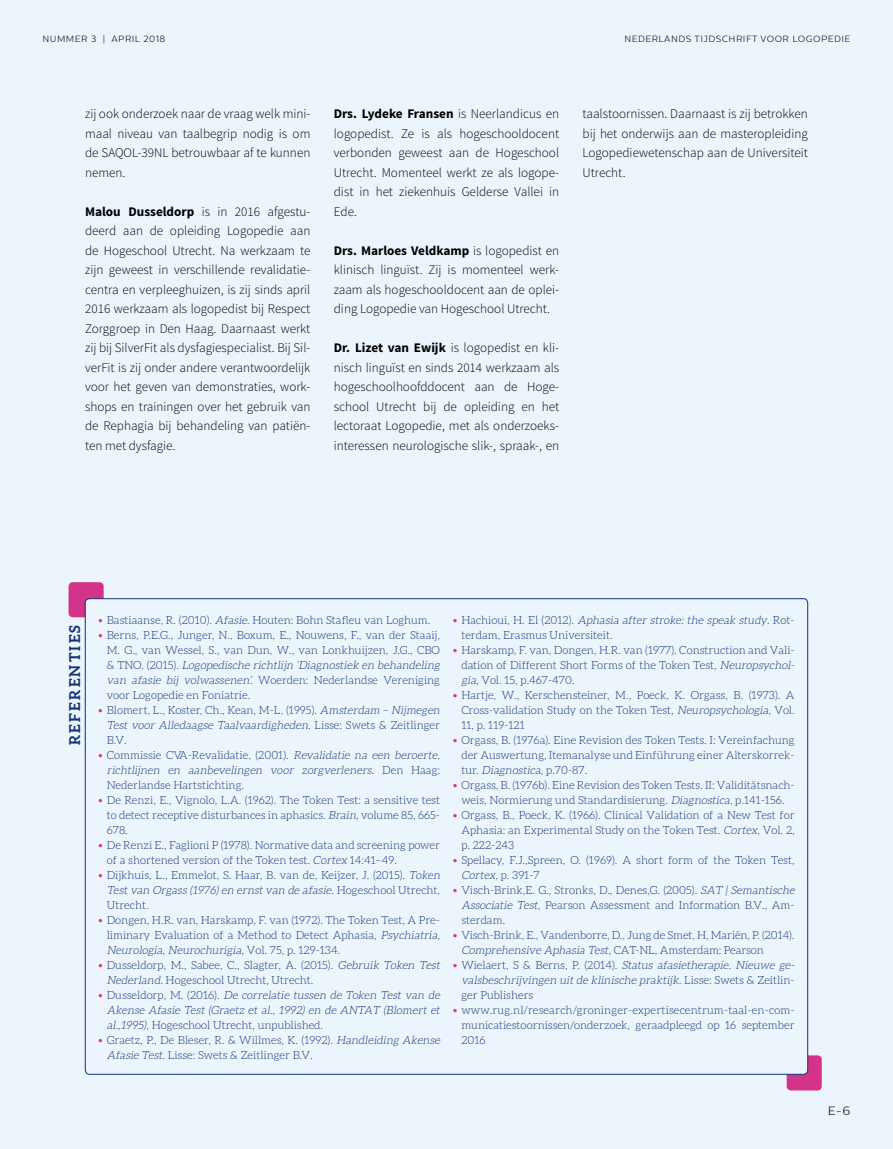
<style>
.page{position:relative;width:893px;height:1149px;background:#fff}
.page>*{position:absolute;margin:0;border:0;box-sizing:border-box;transform-origin:0 0}
.t1{font:700 15px "Aleo";letter-spacing:.15em;color:#123274}
.t2{font:300 13.2px/19.5px "Source Sans Pro";color:#000;text-align:justify}
.t3{font:300 12px "Centrale Sans Pro";color:#000}
.t4{font:300 11.25px/15px "Aleo";color:#123274}
.t5{font:italic 300 11.25px/15px "Aleo";color:#123274}
.t6{font:300 9px "Centrale Sans Pro";letter-spacing:.05em;color:#000}
.s1{font-weight:700}
.s2{color:#d4338a}
.s3{font-style:italic}
.s4{font-style:normal;color:#d4338a}
.s5{font-style:normal}
</style>
<div class="page">
<div style="left:0;top:0;width:893px;height:1148px;background:#ebf5fb"></div>
<div style="left:69px;top:582px;width:35px;height:35px;background:#d4338a;border-radius:4px"></div>
<div style="left:787px;top:1054px;width:35px;height:36px;background:#d4338a;border-radius:4px"></div>
<div style="left:85px;top:598px;width:723px;height:475px;background:#ebf5fb;border-radius:4px"></div>
<p class="t6" style="left:43px;top:33px;width:124px">NUMMER 3 | APRIL 2018</p>
<p class="t6" style="left:624px;top:33px;width:228px">NEDERLANDS TIJDSCHRIFT VOOR LOGOPEDIE</p>
<p class="t2" style="left:85px;top:104px;width:227px">zij ook onderzoek naar de vraag welk mini&shy;maal niveau van taalbegrip nodig is om de SAQOL-39NL betrouwbaar af te kunnen nemen.</p>
<p class="t2" style="left:85px;top:201px;width:227px"><span class="s1">Malou Dusseldorp</span> is in 2016 afgestu&shy;deerd aan de opleiding Logopedie aan de Hogeschool Utrecht. Na werkzaam te zijn geweest in verschillende revalidatie&shy;centra en verpleeghuizen, is zij sinds april 2016 werkzaam als logopedist bij Respect Zorggroep in Den Haag. Daarnaast werkt zij bij SilverFit als dysfagiespecialist. Bij Sil&shy;verFit is zij onder andere verantwoordelijk voor het geven van demonstraties, work&shy;shops en trainingen over het gebruik van de Rephagia bij behandeling van patiën&shy;ten met dysfagie.</p>
<p class="t2" style="left:334px;top:104px;width:227px"><span class="s1">Drs. Lydeke Fransen</span> is Neerlandicus en logopedist. Ze is als hogeschooldocent verbonden geweest aan de Hogeschool Utrecht. Momenteel werkt ze als logope&shy;dist in het ziekenhuis Gelderse Vallei in Ede.</p>
<p class="t2" style="left:334px;top:240px;width:227px"><span class="s1">Drs. Marloes Veldkamp</span> is logopedist en klinisch linguïst. Zij is momenteel werk&shy;zaam als hogeschooldocent aan de oplei&shy;ding Logopedie van Hogeschool Utrecht.</p>
<p class="t2" style="left:334px;top:338px;width:227px"><span class="s1">Dr. Lizet van Ewijk</span> is logopedist en kli&shy;nisch linguïst en sinds 2014 werkzaam als hogeschoolhoofddocent aan de Hoge&shy;school Utrecht bij de opleiding en het lectoraat Logopedie, met als onderzoeks&shy;interessen neurologische slik-, spraak-, en</p>
<p class="t2" style="left:583px;top:104px;width:227px">taalstoornissen. Daarnaast is zij betrokken bij het onderwijs aan de masteropleiding Logopediewetenschap aan de Universiteit Utrecht.</p>
<h1 class="t1" style="left:66px;top:745px;width:122px;rotate:-90deg">REFERENTIES</h1>
<p class="t4" style="left:98px;top:612px;width:334px"><span class="s2">•</span> Bastiaanse, R. (2010). <span class="s3">Afasie</span>. Houten: Bohn Stafleu van Loghum.</p>
<p class="t4" style="left:107px;top:627px;width:337px;text-indent:-9px"><span class="s2">•</span> Berns, P.E.G., Junger, N., Boxum, E., Nouwens, F., van der Staaij, M. G., van Wessel, S., van Dun, W., van Lonkhuijzen, J.G., CBO &amp; T N O . ( 2 0 1 5 ) . <span class="s3">Logopedische richtlijn ‘Diagnostiek en behandeling van afasie bij volwassenen’.</span> Woerden: Nederlandse Vereniging voor Logopedie en Foniatrie.</p>
<p class="t4" style="left:107px;top:702px;width:337px;text-indent:-8px"><span class="s2">•</span> Blomert, L., Koster, Ch., Kean, M-L. (1995). <span class="s3">Amsterdam – Nijmegen<br>Test voor Alledaagse Taalvaardigheden.</span> L i s s e : S w e t s &amp; Z e i t l i n g e r<br>B.V.</p>
<p class="t5" style="left:107px;top:747px;width:337px;text-indent:-9px"><span class="s4">•</span> <span class="s5">Commissie CVA-Revalidatie, (2001).</span> Revalidatie na een beroerte, richtlijnen en aanbevelingen voor zorgverleners. <span class="s5">D e n H a a g :<br>Nederlandse Hartstichting.</span></p>
<p class="t4" style="left:107px;top:792px;width:335px;text-align:justify;text-indent:-9px"><span class="s2">•</span> De Renzi, E., Vignolo, L.A. (1962). The Token Test: a sensitive test to detect receptive disturbances in aphasics. <span class="s3">Brain</span>, volume 85, 665- 678.</p>
<p class="t4" style="left:107px;top:837px;width:335px;text-indent:-9px"><span class="s2">•</span> De Renzi E., Faglioni P (1978). Normative data and screening power of a shortened version of the Token test. <span class="s3">Cortex</span> 14:41–49.</p>
<p class="t4" style="left:107px;top:867px;width:337px;text-indent:-9px"><span class="s2">•</span> Dijkhuis, L., Emmelot, S. Haar, B. van de, Keijzer, J. (2015). <span class="s3">Token<br>Test van Orgass (1976)en ernst van de afasie.</span>H o g e s c h o o l U t r e c h t ,<br>Utrecht.</p>
<p class="t4" style="left:107px;top:912px;width:337px;text-indent:-9px"><span class="s2">•</span> Dongen, H.R. van, Harskamp, F. van (1972). The Token Test, A Pre&shy;liminary Evaluation of a Method to Detect Aphasia, <span class="s3">Psychiatria,<br>Neurologia,Neurochurigia,</span>V o l . 7 5 , p . 1 2 9 - 1 3 4 .</p>
<p class="t4" style="left:107px;top:957px;width:337px;text-indent:-9px"><span class="s2">•</span> Dusseldorp, M., Sabee, C., Slagter, A. (2015). <span class="s3">Gebruik Token Test<br>Nederland</span>. Hogeschool Utrecht, Utrecht.</p>
<p class="t5" style="left:107px;top:987px;width:337px;text-align:justify;text-indent:-9px"><span class="s4">•</span> <span class="s5">D u s s e l d o r p , M . ( 2 0 1 6 ) .</span> De correlatie tussen de Token Test van de Akense Afasie Test (Graetz et al., 1992) en de ANTAT (Blomert et al.,1995)<span class="s5">, Hogeschool Utrecht, unpublished.</span></p>
<p class="t4" style="left:107px;top:1032px;width:337px;text-indent:-9px"><span class="s2">•</span> Graetz, P., De Bleser, R. &amp; Willmes, K. (1992). <span class="s3">Handleiding Akense<br>Afasie Test</span>. Lisse: Swets &amp; Zeitlinger B.V.</p>
<p class="t4" style="left:461px;top:612px;width:335px;text-indent:-9px"><span class="s2">•</span> H a c h i o u i , H . E l ( 2 0 1 2 ) . <span class="s3">Aphasia after stroke: the speak study</span>. R o t - terdam, Erasmus Universiteit.</p>
<p class="t4" style="left:461px;top:642px;width:337px;text-indent:-9px"><span class="s2">•</span> Harskamp, F. van, Dongen, H.R. van (1977). Construction and Vali&shy;dation of Different Short Forms of the Token Test, <span class="s3">Neuropsychol&shy;gia</span>, Vol. 15, p.467-470.</p>
<p class="t4" style="left:461px;top:687px;width:335px;text-align:justify;text-indent:-9px"><span class="s2">•</span> Hartje, W., Kerschensteiner, M., Poeck, K. Orgass, B. (1973). A Cross-validation Study on the Token Test, <span class="s3">Neuropsychologia</span>, Vol.<br>11, p. 119-121</p>
<p class="t4" style="left:461px;top:732px;width:335px;text-align:justify;text-indent:-9px"><span class="s2">•</span> Orgass, B. (1976a). Eine Revision des Token Tests. I: Vereinfachung der Auswertung, Itemanalyse und Einführung einer Alterskorrek&shy;tu r. <span class="s3">Diagnostica</span>, p . 7 0 - 8 7 .</p>
<p class="t4" style="left:453px;top:777px;width:343px;text-align:center"><span class="s2">•</span> Orgass, B. (1976b). Eine Revision des Token Tests. II: Validitätsnach&shy;weis, Normierung und Standardisierung. <span class="s3">Diagnostica</span>, p.141-156.</p>
<p class="t4" style="left:461px;top:807px;width:335px;text-align:justify;text-indent:-9px"><span class="s2">•</span> Orgass, B., Poeck, K. (1966). Clinical Validation of a New Test for Aphasia: an Experimental Study on the Token Test. <span class="s3">Cortex</span>, Vol. 2, p. 222-243</p>
<p class="t4" style="left:461px;top:852px;width:335px;text-indent:-9px"><span class="s2">•</span> Spellacy, F.J.,Spreen, O. (1969). A short form of the Token Test,<br><span class="s3">Cortex</span>, p . 3 9 1 - 7</p>
<p class="t4" style="left:461px;top:882px;width:337px;text-indent:-9px"><span class="s2">•</span> Visch-Brink,E. G., Stronks, D., Denes,G. (2005). <span class="s3">SAT | Semantische<br>Associatie Test</span>, Pearson Assessment and Information B.V., Am&shy;sterdam.</p>
<p class="t4" style="left:461px;top:927px;width:335px;text-indent:-9px"><span class="s2">•</span> Visch-Brink, E., Vandenborre, D., Jung de Smet, H, Mariën, P. (2014).<br><span class="s3">Comprehensive Aphasia Test</span>, C A T- N L , A m st e r d a m : Pe a r s o n</p>
<p class="t5" style="left:461px;top:957px;width:337px;text-indent:-9px"><span class="s4">•</span> <span class="s5">W i e l a e r t , S &amp; B e r n s , P. ( 2 0 1 4 ) .</span> Status afasietherapie. Nieuwe ge&shy;valsbeschrijvingen uit de klinische praktijk. <span class="s5">L i s s e : S w e t s &amp; Z e i t l i n - ger Publishers</span></p>
<p class="t4" style="left:461px;top:1002px;width:335px;text-align:justify;text-indent:-9px"><span class="s2">•</span> www.rug.nl/research/groninger-expertisecentrum-taal-en-com&shy;municatiestoornissen/onderzoek, geraadpleegd op 16 september 2016</p>
<p class="t3" style="left:828px;top:1103px;width:24px">E-6</p>
</div>
